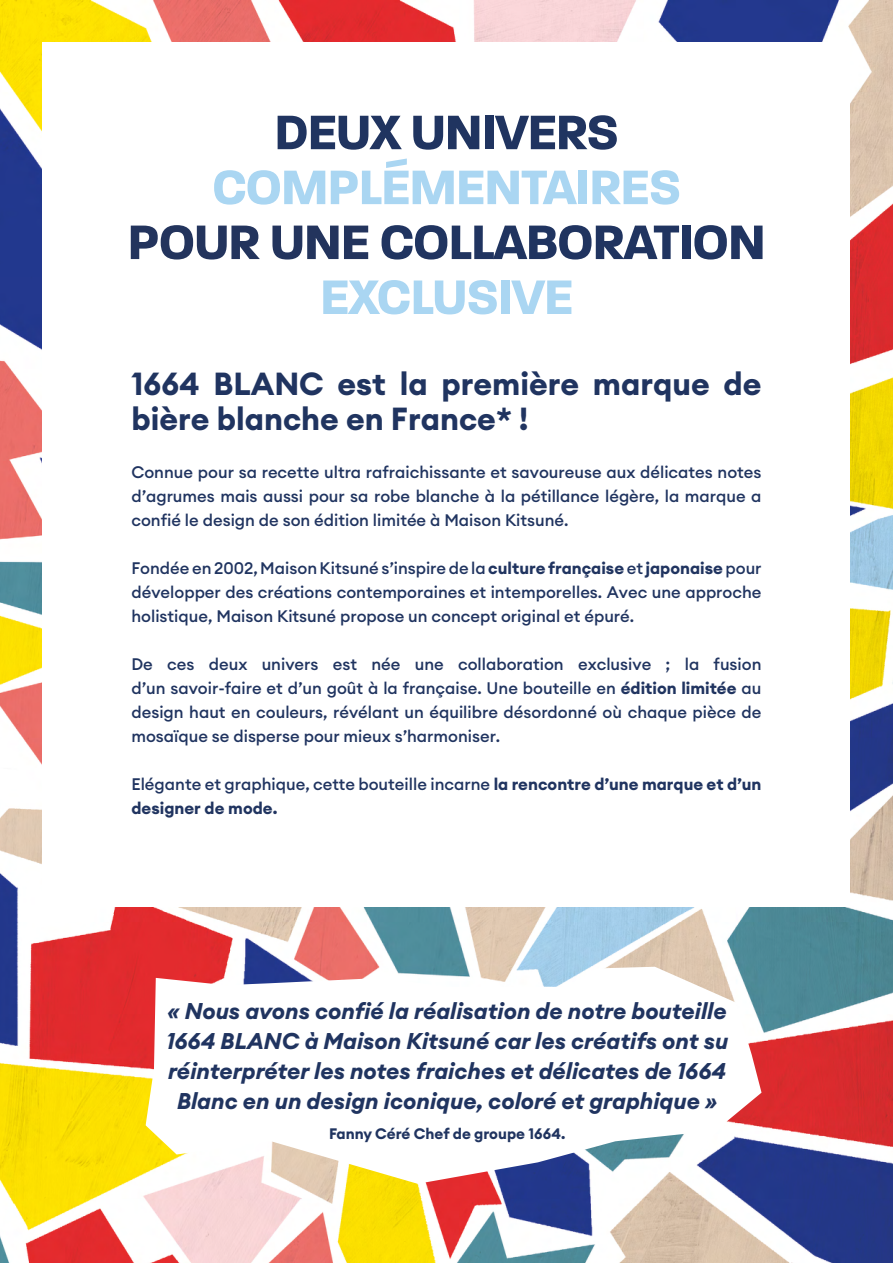
<style>
.page{position:relative;width:893px;height:1263px;background:#fff}
.page>*{position:absolute;margin:0;border:0;box-sizing:border-box;transform-origin:0 0}
.t1{font:700 52.35px/54.9px "Paralucent";letter-spacing:-.025em;color:#aad6f2;text-align:center}
.t2{font:700 52.35px "Paralucent";letter-spacing:-.025em;color:#203460}
.t3{font:700 31.5px/34.5px "Euclid Circular A";color:#203460}
.t4{font:italic 700 22.5px/30px "Euclid Circular A";color:#203460;text-align:center}
.t5{font:500 16.5px/24px "Euclid Circular A";color:#203460;text-align:justify}
.t6{font:700 16.5px/24px "Euclid Circular A";color:#203460}
.t7{font:700 15px "Euclid Circular A";color:#203460}
.s1{color:#23345d}
.s2{color:#203460}
.s3{font-weight:700}
.s4{font-weight:500}
</style>
<div class="page">
<img style="left:0;top:0;width:893px;height:1263px">
<svg style="left:146px;top:967px;width:615px;height:217px"></svg>
<div style="left:43px;top:43px;width:807px;height:864px;background:#fff"></div>
<h1 class="t2" style="left:274px;top:101px;width:346px">DEUX UNIVERS</h1>
<h1 class="t1" style="left:127px;top:160px;width:640px">COMPLÉMENTAIRES<br><span class="s1">POUR UNE</span> <span class="s2">COLLABORATION<br></span>EXCLUSIVE</h1>
<h2 class="t3" style="left:131px;top:367px;width:632px">1664 BLANC est la première marque de bière blanche en France* !</h2>
<p class="t5" style="left:131px;top:460px;width:632px">Connue pour sa recette ultra rafraichissante et savoureuse aux délicates notes d’agrumes mais aussi pour sa robe blanche à la pétillance légère, la marque a confié le design de son édition limitée à Maison Kitsuné.</p>
<p class="t5" style="left:131px;top:556px;width:632px">Fondée en 2002, Maison Kitsuné s’inspire de la <span class="s3">culture française</span> et <span class="s3">japonaise</span> pour développer des créations contemporaines et intemporelles. Avec une approche holistique, Maison Kitsuné propose un concept original et épuré.</p>
<p class="t5" style="left:131px;top:652px;width:632px">De ces deux univers est née une collaboration exclusive ; la fusion d’un savoir-faire et d’un goût à la française. Une bouteille en <span class="s3">édition limitée</span> au design haut en couleurs, révélant un équilibre désordonné où chaque pièce de mosaïque se disperse pour mieux s’harmoniser.</p>
<p class="t6" style="left:131px;top:772px;width:632px"><span class="s4">Elégante et graphique, cette bouteille incarne</span> la rencontre d’une marque et d’un designer de mode.</p>
<h3 class="t4" style="left:166px;top:996px;width:564px">« Nous avons confié la réalisation de notre bouteille 1664 BLANC à Maison Kitsuné car les créatifs ont su réinterpréter les notes fraiches et délicates de 1664<br>Blanc en un design iconique, coloré et graphique »</h3>
<p class="t7" style="left:329px;top:1124px;width:238px">Fanny Céré Chef de groupe 1664.</p>
</div>
